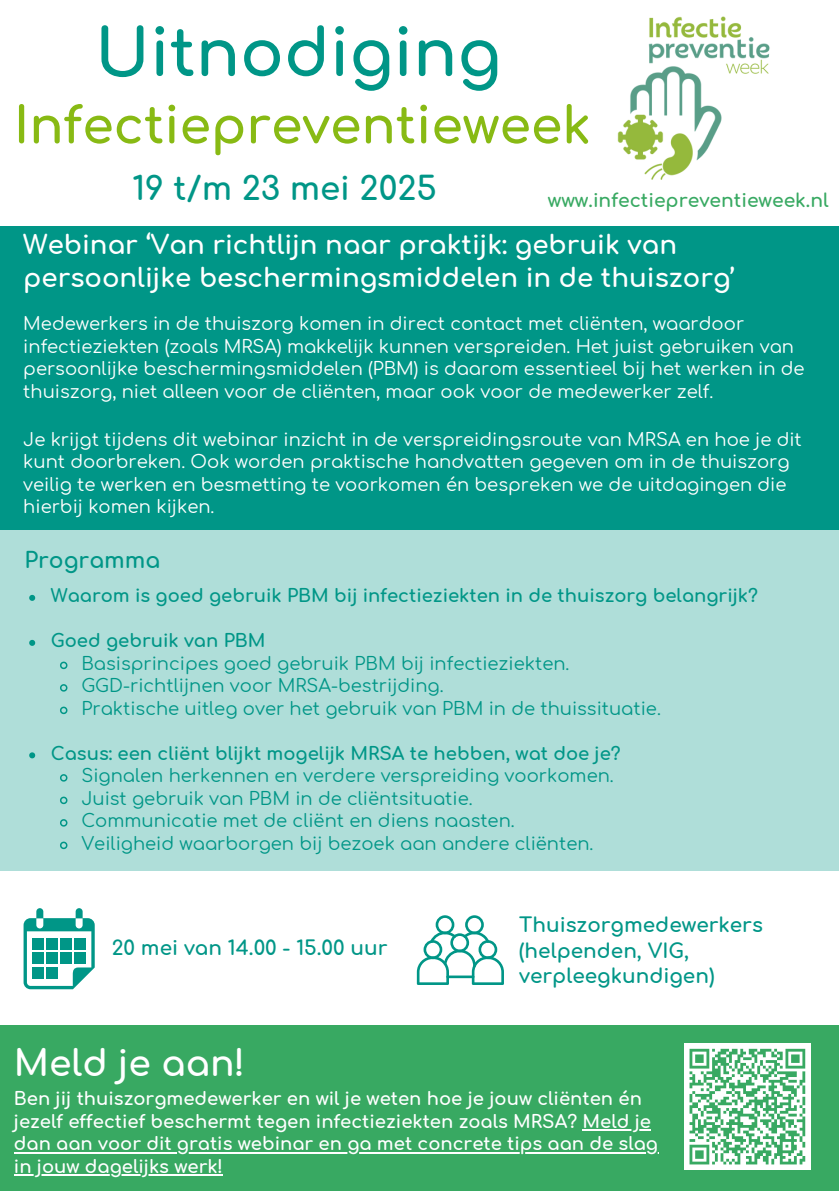
<style>
.page{position:relative;width:839px;height:1191px;background:#fff}
.page>*{position:absolute;margin:0;border:0;box-sizing:border-box;transform-origin:0 0}
.t1{font:700 65px "Comfortaa";color:#009687}
.t2{font:700 50.6px "Comfortaa";color:#88ba14}
.t3{font:700 36px "Comfortaa";color:#fff}
.t4{font:700 32.4px "Comfortaa";color:#009687}
.t5{font:700 26px/33px "Comfortaa";color:#fff}
.t6{font:700 22px "Comfortaa";color:#009687}
.t7{font:700 20px/25.6px "Comfortaa";color:#009687}
.t8{font:700 18.6px "Comfortaa";color:#38a962}
.t9{font:18px/22.4px "Comfortaa";color:#fff}
.t10{font:18px "Comfortaa";color:#009687}
.t11{font:700 18px/22.4px "Comfortaa";color:#fff}
.t12{font:700 18px "Comfortaa";color:#009687}
</style>
<div class="page">
<div style="left:0;top:0;width:838px;height:1191px;background:#009687"></div>
<div style="left:0;top:0;width:838px;height:225px;background:#fff"></div>
<div style="left:0;top:872px;width:838px;height:154px;background:#fff"></div>
<div style="left:0;top:530px;width:838px;height:342px;background:#afded9"></div>
<svg style="left:29px;top:595px;width:6px;height:6px"></svg>
<svg style="left:29px;top:640px;width:6px;height:6px"></svg>
<svg style="left:60px;top:661px;width:8px;height:9px"></svg>
<svg style="left:60px;top:684px;width:8px;height:8px"></svg>
<svg style="left:60px;top:706px;width:8px;height:9px"></svg>
<svg style="left:29px;top:752px;width:6px;height:6px"></svg>
<svg style="left:60px;top:774px;width:8px;height:8px"></svg>
<svg style="left:60px;top:796px;width:8px;height:9px"></svg>
<svg style="left:60px;top:819px;width:8px;height:8px"></svg>
<svg style="left:60px;top:841px;width:8px;height:9px"></svg>
<img style="left:617px;top:16px;width:153px;height:164px">
<svg style="left:417px;top:915px;width:87px;height:69px"></svg>
<svg style="left:24px;top:908px;width:71px;height:81px"></svg>
<div style="left:32px;top:939px;width:12px;height:11px;background:#009687"></div>
<div style="left:46px;top:939px;width:12px;height:11px;background:#009687"></div>
<div style="left:61px;top:939px;width:11px;height:11px;background:#009687"></div>
<div style="left:75px;top:939px;width:11px;height:11px;background:#009687"></div>
<div style="left:32px;top:953px;width:12px;height:11px;background:#009687"></div>
<div style="left:46px;top:953px;width:12px;height:11px;background:#009687"></div>
<div style="left:61px;top:953px;width:11px;height:11px;background:#009687"></div>
<div style="left:75px;top:953px;width:11px;height:11px;background:#009687"></div>
<div style="left:32px;top:967px;width:12px;height:11px;background:#009687"></div>
<div style="left:46px;top:967px;width:12px;height:11px;background:#009687"></div>
<div style="left:0;top:1026px;width:838px;height:165px;background:#38a962"></div>
<div style="left:683px;top:1043px;width:127px;height:127px;background:#fff"></div>
<svg style="left:689px;top:1048px;width:117px;height:117px"></svg>
<hr style="left:582px;top:1129px;width:69px;height:2px;background:#fff">
<hr style="left:14px;top:1152px;width:644px;height:1px;background:#fff">
<hr style="left:14px;top:1174px;width:209px;height:2px;background:#fff">
<p class="t1" style="left:95px;top:19px;width:408px">Uitnodiging</p>
<p class="t2" style="left:14px;top:99px;width:578px">Infectiepreventieweek</p>
<h5 class="t8" style="left:548px;top:191px;width:282px">www.infectiepreventieweek.nl</h5>
<h5 class="t4" style="left:132px;top:171px;width:306px">19 t/m 23 mei 2025</h5>
<p class="t5" style="left:23px;top:229px;width:713px">Webinar ‘Van richtlijn naar praktijk: gebruik van persoonlijke beschermingsmiddelen in de thuiszorg’</p>
<p class="t9" style="left:23px;top:313px;width:782px">Medewerkers in de thuiszorg komen in direct contact met cliënten, waardoor infectieziekten (zoals MRSA) makkelijk kunnen verspreiden. Het juist gebruiken van persoonlijke beschermingsmiddelen (PBM) is daarom essentieel bij het werken in de thuiszorg, niet alleen voor de cliënten, maar ook voor de medewerker zelf.</p>
<h1 class="t9" style="left:23px;top:429px;width:780px">Je krijgt tijdens dit webinar inzicht in de verspreidingsroute van MRSA en hoe je dit kunt doorbreken. Ook worden praktische handvatten gegeven om in de thuiszorg veilig te werken en besmetting te voorkomen én bespreken we de uitdagingen die hierbij komen kijken.</h1>
<h6 class="t6" style="left:25px;top:548px;width:137px">Programma</h6>
<h2 class="t12" style="left:51px;top:587px;width:708px">Waarom is goed gebruik PBM bij infectieziekten in de thuiszorg belangrijk?</h2>
<h3 class="t12" style="left:51px;top:632px;width:216px">Goed gebruik van PBM</h3>
<h6 class="t10" style="left:81px;top:654px;width:489px">Basisprincipes goed gebruik PBM bij infectieziekten.</h6>
<h4 class="t10" style="left:81px;top:677px;width:364px">GGD-richtlijnen voor MRSA-bestrijding.</h4>
<p class="t10" style="left:81px;top:699px;width:581px">Praktische uitleg over het gebruik van PBM in de thuissituatie.</p>
<p class="t12" style="left:51px;top:744px;width:571px">Casus: een cliënt blijkt mogelijk MRSA te hebben, wat doe je?</p>
<p class="t10" style="left:81px;top:767px;width:534px">Signalen herkennen en verdere verspreiding voorkomen.</p>
<p class="t10" style="left:81px;top:789px;width:392px">Juist gebruik van PBM in de cliëntsituatie.</p>
<p class="t10" style="left:81px;top:812px;width:435px">Communicatie met de cliënt en diens naasten.</p>
<p class="t10" style="left:81px;top:834px;width:513px">Veiligheid waarborgen bij bezoek aan andere cliënten.</p>
<h5 class="t7" style="left:112px;top:936px;width:277px">20 mei van 14.00 - 15.00 uur</h5>
<p class="t3" style="left:14px;top:1045px;width:233px">Meld je aan!</p>
<h3 class="t7" style="left:519px;top:913px;width:245px">Thuiszorgmedewerkers (helpenden, VIG, verpleegkundigen)</h3>
<p class="t11" style="left:14px;top:1088px;width:638px">Ben jij thuiszorgmedewerker en wil je weten hoe je jouw cliënten én jezelf effectief beschermt tegen infectieziekten zoals MRSA? Meld je</p>
<p class="t11" style="left:14px;top:1133px;width:645px">dan aan voor dit gratis webinar en ga met concrete tips aan de slag</p>
<p class="t11" style="left:14px;top:1156px;width:210px">in jouw dagelijks werk!</p>
</div>
